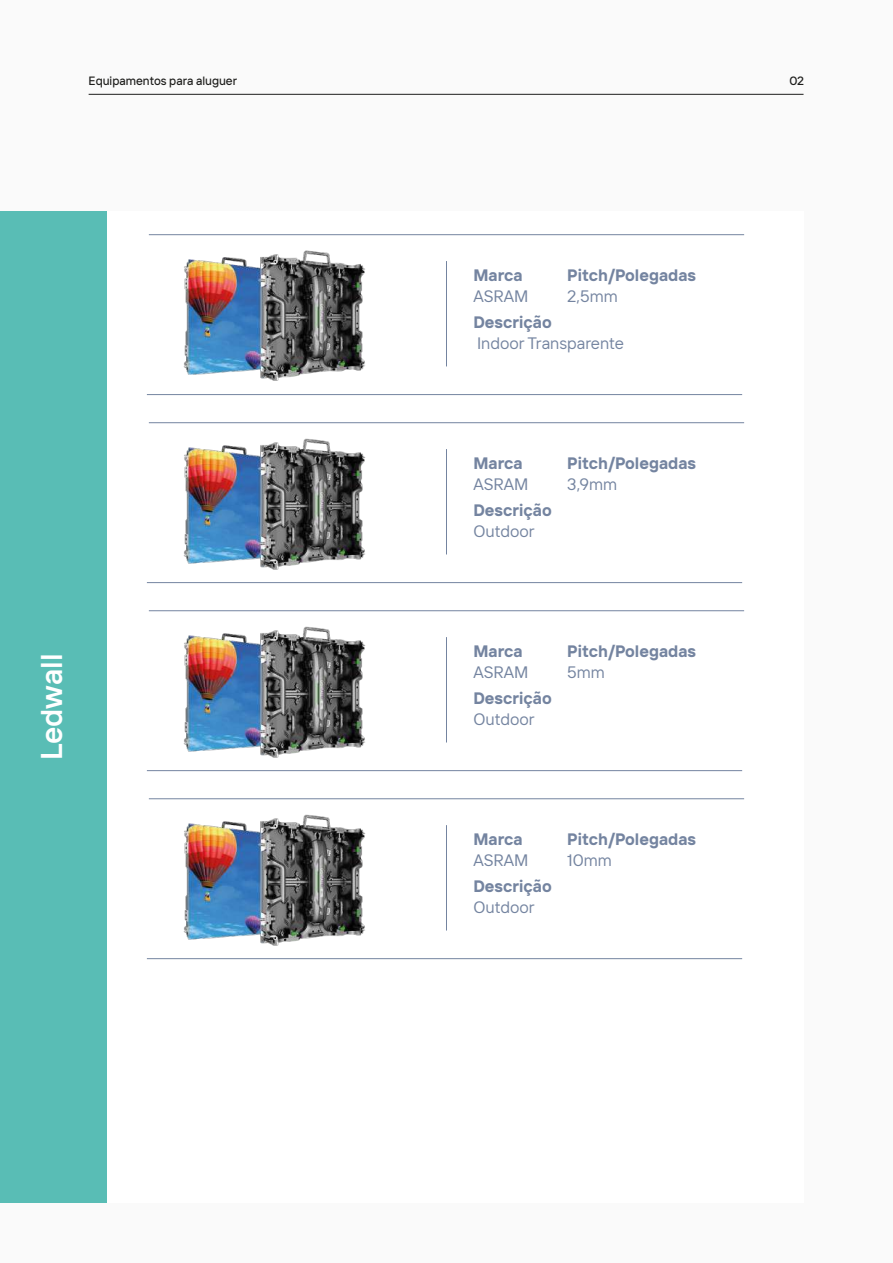
<style>
.page{position:relative;width:893px;height:1263px;background:#fafafa}
.page>*{position:absolute;margin:0;border:0;box-sizing:border-box;transform-origin:0 0}
.t1{font:600 30px "TT Interfaces";color:#fff}
.t2{font:700 16.5px "TT Interfaces";color:#7484a0}
.t3{font:16.5px "TT Interfaces";color:#7484a0}
.t4{font:500 12px "TT Interfaces";color:#1d1d1b}
</style>
<div class="page">
<div style="left:106px;top:211px;width:697px;height:991px;background:#fff"></div>
<div style="left:0;top:211px;width:106px;height:991px;background:#59bdb5"></div>
<hr style="left:89px;top:94px;width:714px;height:1px;background:#1d1d1b">
<hr style="left:147px;top:394px;width:595px;height:1px;background:#7484a0">
<hr style="left:149px;top:234px;width:595px;height:1px;background:#7484a0">
<hr style="left:446px;top:261px;width:1px;height:105px;background:#7484a0">
<hr style="left:147px;top:582px;width:595px;height:1px;background:#7484a0">
<hr style="left:149px;top:422px;width:595px;height:1px;background:#7484a0">
<hr style="left:446px;top:449px;width:1px;height:105px;background:#7484a0">
<hr style="left:147px;top:770px;width:595px;height:1px;background:#7484a0">
<hr style="left:149px;top:610px;width:595px;height:1px;background:#7484a0">
<hr style="left:446px;top:637px;width:1px;height:105px;background:#7484a0">
<hr style="left:147px;top:958px;width:595px;height:1px;background:#7484a0">
<hr style="left:149px;top:798px;width:595px;height:1px;background:#7484a0">
<hr style="left:446px;top:825px;width:1px;height:105px;background:#7484a0">
<img style="left:153px;top:234px;width:236px;height:147px">
<img style="left:153px;top:394px;width:236px;height:176px">
<img style="left:153px;top:582px;width:236px;height:176px">
<img style="left:153px;top:770px;width:236px;height:190px">
<p class="t4" style="left:89px;top:73px;width:150px">Equipamentos para aluguer</p>
<p class="t4" style="left:789px;top:73px;width:16px">02</p>
<h1 class="t1" style="left:31px;top:760px;width:108px;rotate:-90deg">Ledwall</h1>
<p class="t2" style="left:473px;top:264px;width:51px">Marca</p>
<p class="t3" style="left:473px;top:285px;width:57px">ASRAM</p>
<p class="t2" style="left:567px;top:264px;width:130px">Pitch/Polegadas</p>
<p class="t3" style="left:567px;top:285px;width:52px">2,5mm</p>
<p class="t2" style="left:473px;top:311px;width:80px">Descrição</p>
<p class="t3" style="left:477px;top:332px;width:149px">Indoor Transparente</p>
<p class="t2" style="left:473px;top:452px;width:51px">Marca</p>
<p class="t3" style="left:473px;top:473px;width:57px">ASRAM</p>
<p class="t2" style="left:473px;top:499px;width:80px">Descrição</p>
<p class="t3" style="left:473px;top:520px;width:63px">Outdoor</p>
<p class="t2" style="left:567px;top:452px;width:130px">Pitch/Polegadas</p>
<p class="t3" style="left:567px;top:473px;width:51px">3,9mm</p>
<p class="t2" style="left:473px;top:640px;width:51px">Marca</p>
<p class="t3" style="left:473px;top:661px;width:57px">ASRAM</p>
<p class="t2" style="left:473px;top:687px;width:80px">Descrição</p>
<p class="t3" style="left:473px;top:708px;width:63px">Outdoor</p>
<p class="t2" style="left:567px;top:640px;width:130px">Pitch/Polegadas</p>
<p class="t3" style="left:567px;top:661px;width:39px">5mm</p>
<p class="t2" style="left:473px;top:828px;width:51px">Marca</p>
<p class="t3" style="left:473px;top:849px;width:57px">ASRAM</p>
<p class="t2" style="left:473px;top:875px;width:80px">Descrição</p>
<p class="t3" style="left:473px;top:896px;width:63px">Outdoor</p>
<p class="t2" style="left:567px;top:828px;width:130px">Pitch/Polegadas</p>
<p class="t3" style="left:567px;top:849px;width:46px">10mm</p>
</div>
